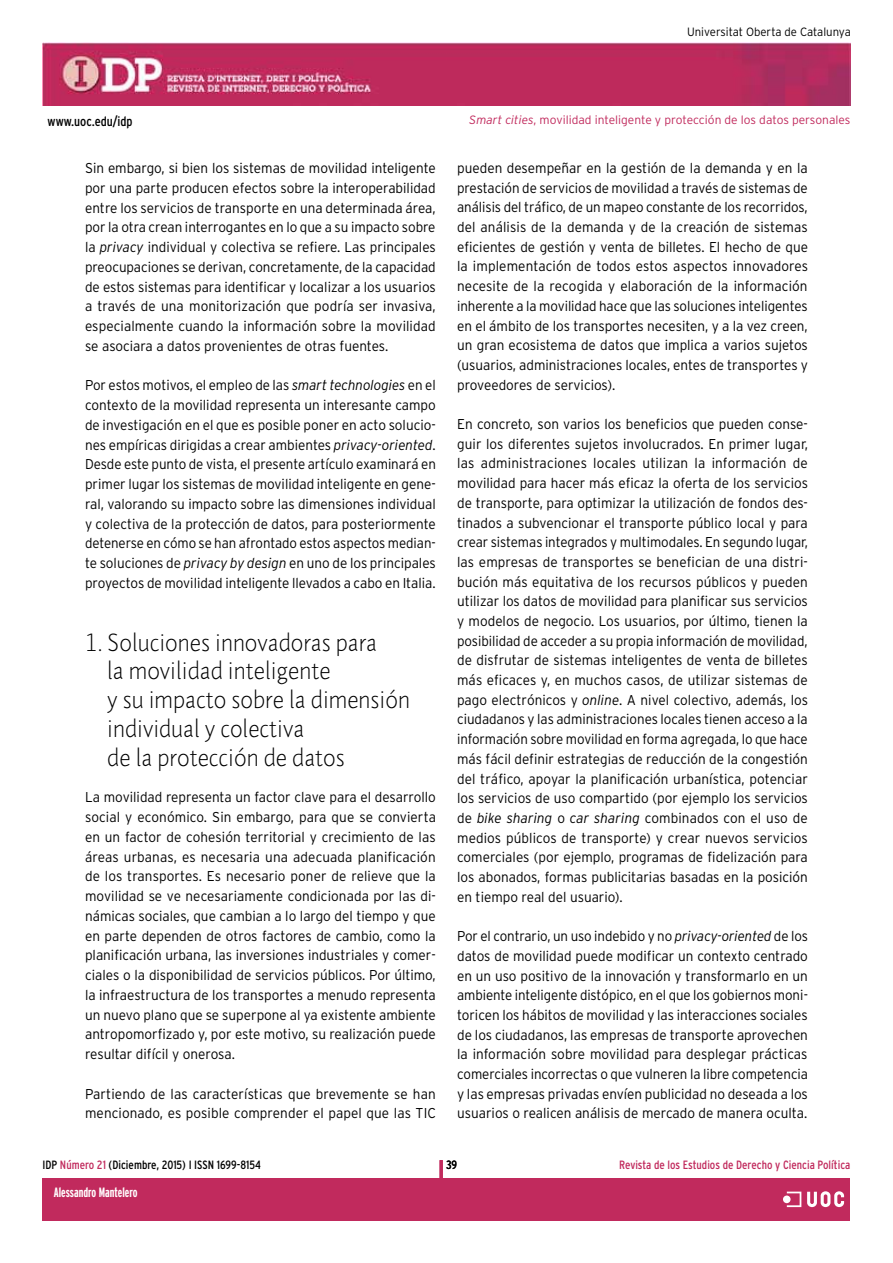
<style>
.page{position:relative;width:893px;height:1263px;background:#fff}
.page>*{position:absolute;margin:0;border:0;box-sizing:border-box;transform-origin:0 0}
._1TITOLTEXTGENERAL{font:300 24px/28.8px "Pragma ND";color:#000;scale:.95 1}
.TEXTGENERAL{font:300 14.25px/19.6px "Interstate";color:#000;text-align:justify;scale:.95 1}
.TEXTGENERAL-2{font:300 14.25px/19.8px "Interstate";color:#000;text-align:justify;scale:.94 1}
.t1{font:700 extra-condensed 13.5px "Interstate";color:#fff}
.t2{font:condensed 13.5px "Interstate";color:#000}
.t3{font:300 12px "Interstate";color:#c12a5d}
.t4{font:condensed 12px "Interstate";color:#c12a5d}
.t5{font:condensed 12px "Interstate";color:#000}
.t6{font:300 12px "Interstate";color:#000;scale:.95 1}
.t7{font:700 extra-condensed 12px "Interstate";color:#fff}
.s1{font-style:italic}
.s2{color:#c12a5d}
</style>
<div class="page">
<img style="left:43px;top:43px;width:807px;height:63px">
<div style="left:43px;top:1178px;width:807px;height:42px;background:#c12a5d"></div>
<div style="left:783px;top:1195px;width:8px;height:8px;background:#fff;border-radius:50%"></div>
<svg style="left:787px;top:1191px;width:57px;height:17px"></svg>
<hr style="left:440px;top:1160px;width:3px;height:44px;background:#c12a5d">
<p class="t6" style="left:687px;top:25px;width:174px">Universitat Oberta de Catalunya</p>
<p class="t2" style="left:48px;top:113px;width:87px">www.uoc.edu/idp</p>
<p class="TEXTGENERAL" style="left:85px;top:158px;width:371px">Sin embargo, si bien los sistemas de movilidad inteligente por una parte producen efectos sobre la interoperabilidad entre los servicios de transporte en una determinada área, por la otra crean interrogantes en lo que a su impacto sobre la <span class="s1">privacy</span> individual y colectiva se refiere. Las principales preocupaciones se derivan, concretamente, de la capacidad de estos sistemas para identificar y localizar a los usuarios a través de una monitorización que podría ser invasiva, especialmente cuando la información sobre la movilidad se asociara a datos provenientes de otras fuentes.</p>
<p class="TEXTGENERAL-2" style="left:85px;top:375px;width:375px">Por estos motivos, el empleo de las <span class="s1">smart technologies</span> en el contexto de la movilidad representa un interesante campo de investigación en el que es posible poner en acto solucio&shy;nes empíricas dirigidas a crear ambientes <span class="s1">privacy-oriented</span>.<br>Desde este punto de vista, el presente artículo examinará en primer lugar los sistemas de movilidad inteligente en gene&shy;ral, valorando su impacto sobre las dimensiones individual y colectiva de la protección de datos, para posteriormente detenerse en cómo se han afrontado estos aspectos median&shy;te soluciones de <span class="s1">privacy by design</span> en uno de los principales proyectos de movilidad inteligente llevados a cabo en Italia.</p>
<p class="_1TITOLTEXTGENERAL" style="left:107px;top:628px;width:320px;text-indent:-22px">1. Soluciones innovadoras para<br>la movilidad inteligente<br>y su impacto sobre la dimensión individual y colectiva<br>de la protección de datos</p>
<p class="TEXTGENERAL" style="left:85px;top:787px;width:371px">La movilidad representa un factor clave para el desarrollo social y económico. Sin embargo, para que se convierta en un factor de cohesión territorial y crecimiento de las áreas urbanas, es necesaria una adecuada planificación de los transportes. Es necesario poner de relieve que la movilidad se ve necesariamente condicionada por las di&shy;námicas sociales, que cambian a lo largo del tiempo y que en parte dependen de otros factores de cambio, como la planificación urbana, las inversiones industriales y comer&shy;ciales o la disponibilidad de servicios públicos. Por último, la infraestructura de los transportes a menudo representa un nuevo plano que se superpone al ya existente ambiente antropomorfizado y, por este motivo, su realización puede resultar difícil y onerosa.</p>
<p class="TEXTGENERAL" style="left:85px;top:1083px;width:371px">Partiendo de las características que brevemente se han mencionado, es posible comprender el papel que las TIC</p>
<p class="t3" style="left:469px;top:113px;width:383px"><span class="s1">Smart cities</span>, movilidad inteligente y protección de los datos personales</p>
<p class="TEXTGENERAL" style="left:457px;top:158px;width:371px">pueden desempeñar en la gestión de la demanda y en la prestación de servicios de movilidad a través de sistemas de análisis del tráfico, de un mapeo constante de los recorridos, del análisis de la demanda y de la creación de sistemas eficientes de gestión y venta de billetes. El hecho de que la implementación de todos estos aspectos innovadores necesite de la recogida y elaboración de la información inherente a la movilidad hace que las soluciones inteligentes en el ámbito de los transportes necesiten, y a la vez creen, un gran ecosistema de datos que implica a varios sujetos (usuarios, administraciones locales, entes de transportes y proveedores de servicios).</p>
<p class="TEXTGENERAL" style="left:457px;top:414px;width:371px">En concreto, son varios los beneficios que pueden conse&shy;guir los diferentes sujetos involucrados. En primer lugar, las administraciones locales utilizan la información de movilidad para hacer más eficaz la oferta de los servicios de transporte, para optimizar la utilización de fondos des&shy;tinados a subvencionar el transporte público local y para crear sistemas integrados y multimodales. En segundo lugar, las empresas de transportes se benefician de una distri&shy;bución más equitativa de los recursos públicos y pueden utilizar los datos de movilidad para planificar sus servicios y modelos de negocio. Los usuarios, por último, tienen la posibilidad de acceder a su propia información de movilidad, de disfrutar de sistemas inteligentes de venta de billetes más eficaces y, en muchos casos, de utilizar sistemas de pago electrónicos y <span class="s1">online</span>. A nivel colectivo, además, los ciudadanos y las administraciones locales tienen acceso a la información sobre movilidad en forma agregada, lo que hace más fácil definir estrategias de reducción de la congestión del tráfico, apoyar la planificación urbanística, potenciar los servicios de uso compartido (por ejemplo los servicios de <span class="s1">bike sharing</span> o <span class="s1">car sharing</span> combinados con el uso de medios públicos de transporte) y crear nuevos servicios comerciales (por ejemplo, programas de fidelización para los abonados, formas publicitarias basadas en la posición en tiempo real del usuario).</p>
<p class="TEXTGENERAL-2" style="left:457px;top:926px;width:375px">Por el contrario, un uso indebido y no <span class="s1">privacy-oriented</span> de los datos de movilidad puede modificar un contexto centrado en un uso positivo de la innovación y transformarlo en un ambiente inteligente distópico, en el que los gobiernos moni&shy;toricen los hábitos de movilidad y las interacciones sociales de los ciudadanos, las empresas de transporte aprovechen la información sobre movilidad para desplegar prácticas comerciales incorrectas o que vulneren la libre competencia y las empresas privadas envíen publicidad no deseada a los usuarios o realicen análisis de mercado de manera oculta.</p>
<p class="t5" style="left:446px;top:1158px;width:13px">39</p>
<p class="t5" style="left:43px;top:1158px;width:220px">IDP <span class="s2">Número 21</span> (Diciembre, 2015) I ISSN 1699-8154</p>
<p class="t4" style="left:619px;top:1158px;width:233px">Revista de los Estudios de Derecho y Ciencia Política</p>
<p class="t1" style="left:54px;top:1185px;width:66px">Jose R. Agusti a</p>
<p class="t7" style="left:54px;top:1185px;width:31px">Eloi Puig</p>
<p class="t7" style="left:59px;top:1185px;width:31px">Eloi Puig</p>
<p class="t1" style="left:54px;top:1185px;width:85px">Alessandro Mantelero</p>
</div>
